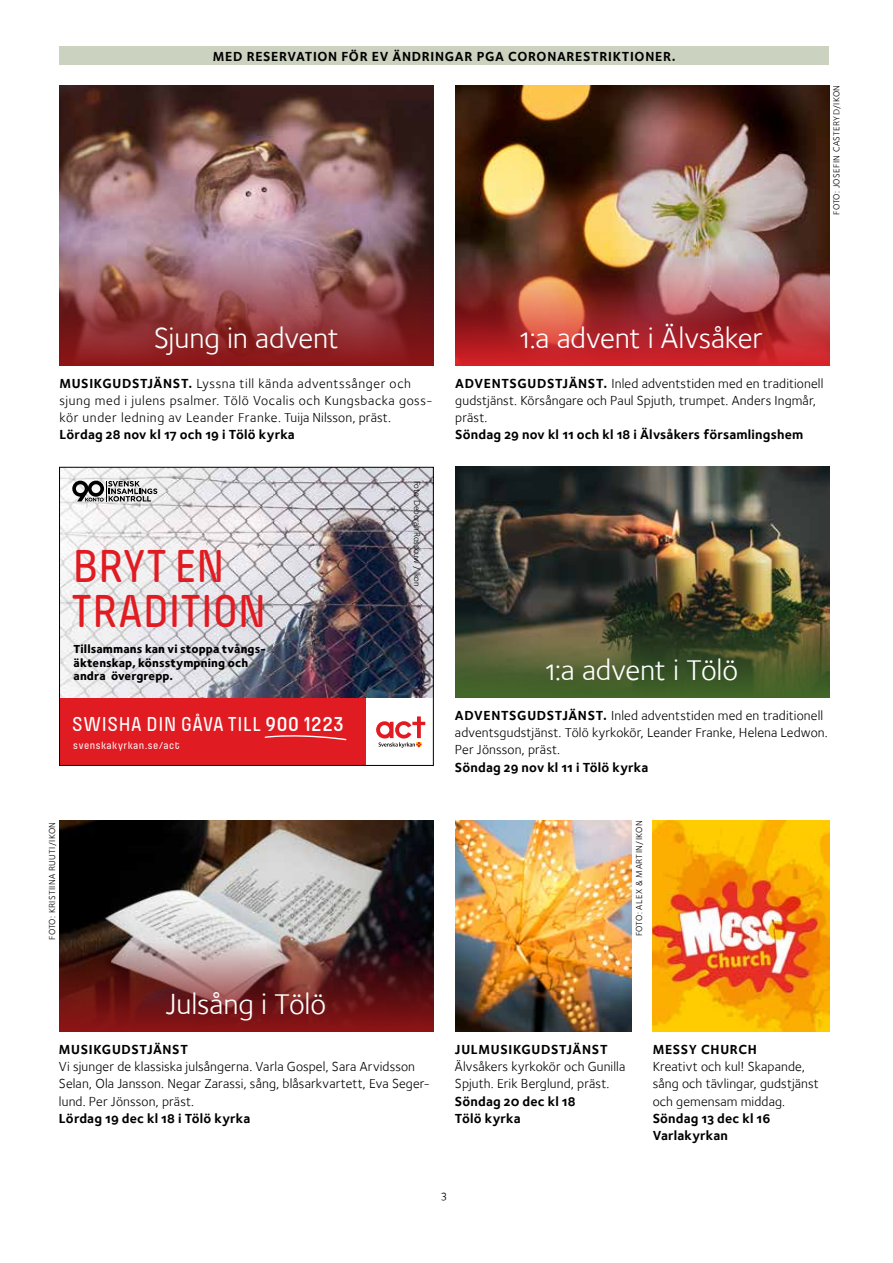
<style>
.page{position:relative;width:893px;height:1263px;background:#fff}
.page>*{position:absolute;margin:0;border:0;box-sizing:border-box;transform-origin:0 0}
.t1{font:500 48px/45px "Pilcrow Soft";letter-spacing:-.005em;color:#e11b22}
.t2{font:30px "Foundry Sterling Book OSF";letter-spacing:-.005em;color:#fff}
.t3{font:500 21px "Pilcrow Soft";letter-spacing:.015em;color:#fff}
.t4{font:13.5px/17.2px "Foundry Sterling Book OSF";letter-spacing:.01em;color:#000}
.t5{font:13.5px/17.2px "Foundry Sterling Bold OSF";letter-spacing:.015em;color:#000}
.t6{font:13.5px/17.2px "Foundry Sterling Book OSF";letter-spacing:.04em;color:#000}
.t7{font:13.5px "Foundry Sterling Bold OSF";letter-spacing:.05em;color:#000}
.t8{font:13.5px "Foundry Sterling Bold OSF";letter-spacing:.045em;color:#000}
.t9{font:800 12px/13.5px "Foundry Sterling OT3";letter-spacing:.01em;color:#000}
.t10{font:12px "Foundry Sterling Book OSF";color:#000}
.t11{font:500 10.5px "Pilcrow Soft";letter-spacing:.05em;color:#fff}
.t12{font:9px "Foundry Sterling Book OSF";letter-spacing:.04em;color:#000}
.t13{font:9px "Foundry Sterling OT3";letter-spacing:-.02em;color:#000}
.s1{font-family:"Foundry Sterling Bold OSF"}
.s2{font-weight:600}
</style>
<div class="page">
<img style="left:60px;top:821px;width:374px;height:210px">
<img style="left:455px;top:85px;width:374px;height:280px">
<img style="left:60px;top:85px;width:374px;height:280px">
<img style="left:455px;top:466px;width:374px;height:231px">
<img style="left:455px;top:821px;width:176px;height:210px">
<img style="left:653px;top:821px;width:176px;height:210px">
<img style="left:61px;top:469px;width:371px;height:229px">
<svg style="left:72px;top:481px;width:85px;height:21px"></svg>
<svg style="left:376px;top:716px;width:49px;height:32px"></svg>
<div style="left:60px;top:698px;width:306px;height:67px;background:#e11b22"></div>
<svg style="left:264px;top:735px;width:83px;height:5px"></svg>
<div style="left:59px;top:467px;width:375px;height:299px;border:1px solid #000"></div>
<div style="left:60px;top:47px;width:769px;height:18px;background:#ccd2c0"></div>
<p class="t7" style="left:213px;top:48px;width:464px">MED RESERVATION FÖR EV ÄNDRINGAR PGA CORONARESTRIKTIONER.</p>
<p class="t12" style="left:831px;top:215px;width:131px;rotate:-90deg">FOTO: JOSEFIN CASTERYD/IKON</p>
<h2 class="t2" style="left:154px;top:321px;width:187px">Sjung in advent</h2>
<h2 class="t2" style="left:521px;top:321px;width:244px">1:a advent i Älvsåker</h2>
<p class="t6" style="left:60px;top:374px;width:375px"><span class="s1">MUSIKGUDSTJÄNST.</span> Lyssna till kända adventssånger och sjung med i julens psalmer. Tölö Vocalis och Kungsbacka goss&shy;kör under ledning av Leander Franke. Tuija Nilsson, präst.</p>
<p class="t5" style="left:60px;top:426px;width:237px">Lördag 28 nov kl 17 och 19 i Tölö kyrka</p>
<h1 class="t1" style="left:72px;top:545px;width:196px">BRYT EN<br>TRADITION</h1>
<p class="t9" style="left:74px;top:641px;width:194px">Tillsammans kan vi stoppa tvångs&shy;äktenskap, könsstympning och andra övergrepp.</p>
<p class="t13" style="left:424px;top:481px;width:107px;rotate:90deg">Foto: Deborah Rossouw / Ikon</p>
<p class="t4" style="left:455px;top:374px;width:370px"><span class="s1">ADVENTSGUDSTJÄNST.</span> Inled adventstiden med en traditionell gudstjänst. Körsångare och Paul Spjuth, trumpet. Anders Ingmår, präst.</p>
<p class="t5" style="left:455px;top:426px;width:350px">Söndag 29 nov kl 11 och kl 18 i Älvsåkers församlingshem</p>
<h2 class="t2" style="left:546px;top:653px;width:194px">1:a advent i Tölö</h2>
<h3 class="t3" style="left:72px;top:714px;width:273px">SWISHA DIN GÅVA TILL <span class="s2">900 1223</span></h3>
<p class="t11" style="left:73px;top:740px;width:108px">svenskakyrkan.se/act</p>
<p class="t4" style="left:455px;top:707px;width:374px"><span class="s1">ADVENTSGUDSTJÄNST.</span> Inled adventstiden med en traditionell adventsgudstjänst. Tölö kyrkokör, Leander Franke, Helena Ledwon.<br>Per Jönsson, präst.</p>
<p class="t5" style="left:455px;top:758px;width:195px">Söndag 29 nov kl 11 i Tölö kyrka</p>
<p class="t12" style="left:47px;top:940px;width:119px;rotate:-90deg">FOTO: KRISTIINA RUUTI/IKON</p>
<p class="t12" style="left:634px;top:936px;width:117px;rotate:-90deg">FOTO: ALEX &amp; MARTIN/IKON</p>
<h2 class="t2" style="left:166px;top:987px;width:162px">Julsång i Tölö</h2>
<p class="t7" style="left:59px;top:1041px;width:131px">MUSIKGUDSTJÄNST</p>
<p class="t4" style="left:59px;top:1058px;width:373px">Vi sjunger de klassiska julsångerna. Varla Gospel, Sara Arvidsson<br>Selan, Ola Jansson. Negar Zarassi, sång, blåsarkvartett, Eva Seger&shy;lund. Per Jönsson, präst.</p>
<p class="t5" style="left:59px;top:1109px;width:193px">Lördag 19 dec kl 18 i Tölö kyrka</p>
<p class="t7" style="left:455px;top:1041px;width:154px">JULMUSIKGUDSTJÄNST</p>
<p class="t4" style="left:455px;top:1058px;width:172px">Älvsåkers kyrkokör och Gunilla<br>Spjuth. Erik Berglund, präst.</p>
<p class="t5" style="left:455px;top:1092px;width:122px">Söndag 20 dec kl 18<br>Tölö kyrka</p>
<p class="t10" style="left:442px;top:1188px;width:7px">3</p>
<p class="t8" style="left:653px;top:1041px;width:106px">MESSY CHURCH</p>
<p class="t4" style="left:653px;top:1058px;width:168px">Kreativt och kul! Skapande, sång och tävlingar, gudstjänst och gemensam middag.</p>
<p class="t5" style="left:653px;top:1109px;width:119px">Söndag 13 dec kl 16<br>Varlakyrkan</p>
</div>
